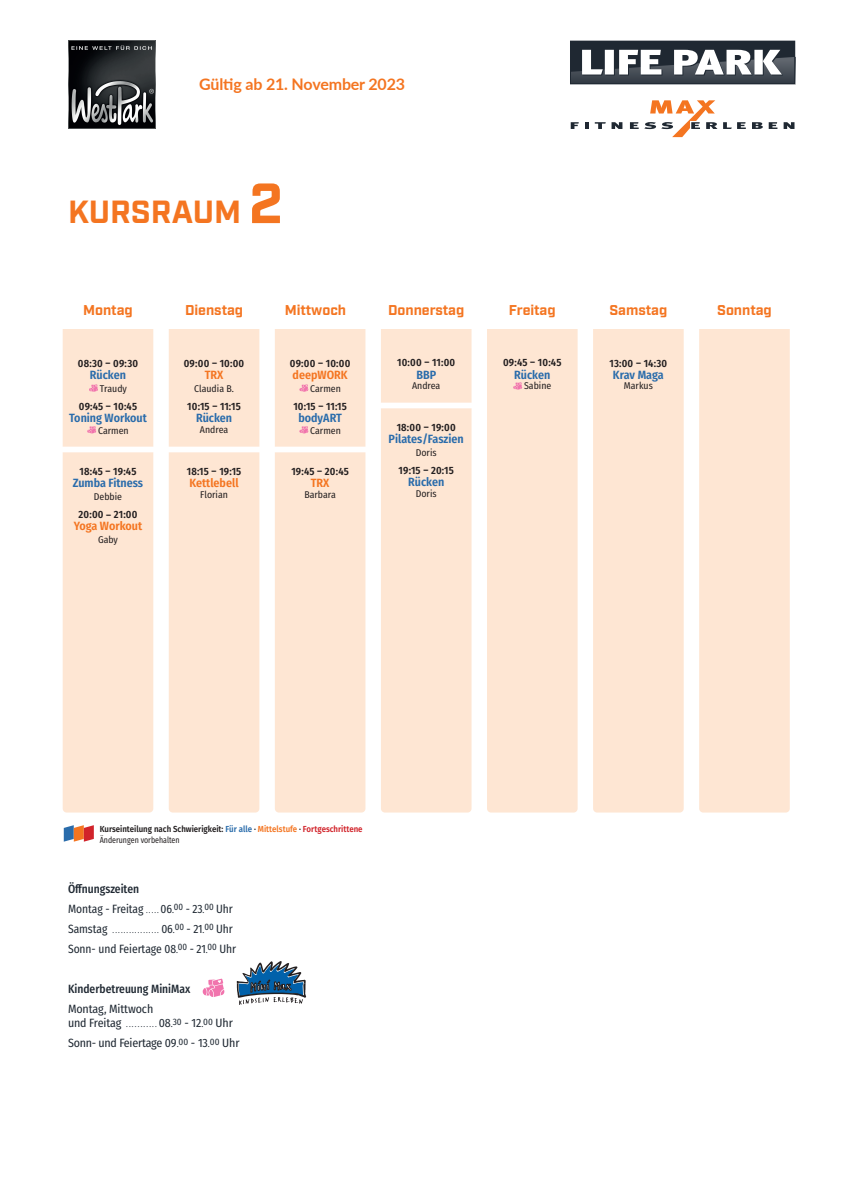
<style>
.page{position:relative;width:842px;height:1191px;background:#fff}
.page>*{position:absolute;margin:0;border:0;box-sizing:border-box;transform-origin:0 0}
.t1{font:700 32px "Industry";color:#f47521}
.t2{font:700 16px "Lato";letter-spacing:-.01em;color:#f47521}
.t3{font:700 14.2px "Industry";color:#f47521}
.t4{font:12px "Fira Sans Condensed";letter-spacing:-.01em;color:#1f2832}
.t5{font:12px "Fira Sans Condensed";letter-spacing:-.01em;color:#1f2832;scale:.96 1}
.t6{font:500 12px "Fira Sans Condensed";color:#1f2832;scale:.96 1}
.t7{font:600 11.9px "Fira Sans Condensed";color:#2a6cab}
.t8{font:600 11.9px "Fira Sans Condensed";color:#f47521}
.t9{font:600 10.5px "Fira Sans Condensed";letter-spacing:.02em;color:#231f20}
.t10{font:9.8px "Fira Sans Condensed";color:#231f20}
.t11{font:600 8.8px "Fira Sans";color:#231f20;scale:.9 1}
.t12{font:8.8px "Fira Sans Condensed";color:#231f20;scale:.9 1}
.t13{font:8px "Fira Sans Condensed";color:#1f2832;scale:.96 1}
.s1{font-size:56.6px}
.s2{color:#2a6cab}
.s3{color:#f47521}
.s4{color:#d1232a}
.s5{font-size:8px}
.s6{font-size:9.3px}
.s7{font-size:12px}
</style>
<div class="page">
<div style="left:570px;top:41px;width:225px;height:43px;background:#1f2832"></div>
<svg style="left:571px;top:50px;width:224px;height:33px"></svg>
<svg style="left:585px;top:122px;width:4px;height:7px"></svg>
<svg style="left:595px;top:122px;width:27px;height:7px"></svg>
<svg style="left:630px;top:100px;width:87px;height:37px"></svg>
<svg style="left:723px;top:122px;width:23px;height:7px"></svg>
<svg style="left:752px;top:122px;width:11px;height:7px"></svg>
<svg style="left:769px;top:122px;width:8px;height:7px"></svg>
<svg style="left:784px;top:122px;width:10px;height:7px"></svg>
<svg style="left:571px;top:122px;width:8px;height:7px"></svg>
<img style="left:68px;top:40px;width:88px;height:88px">
<div style="left:169px;top:329px;width:90px;height:483px;background:#fee6d3"></div>
<div style="left:381px;top:329px;width:90px;height:483px;background:#fee6d3"></div>
<div style="left:275px;top:329px;width:90px;height:483px;background:#fee6d3"></div>
<svg style="left:299px;top:384px;width:9px;height:8px"></svg>
<div style="left:63px;top:329px;width:90px;height:483px;background:#fee6d3"></div>
<svg style="left:89px;top:384px;width:9px;height:8px"></svg>
<div style="left:487px;top:329px;width:91px;height:483px;background:#fee6d3"></div>
<svg style="left:513px;top:382px;width:9px;height:8px"></svg>
<div style="left:593px;top:329px;width:91px;height:483px;background:#fee6d3"></div>
<div style="left:699px;top:329px;width:91px;height:483px;background:#fee6d3"></div>
<svg style="left:62px;top:400px;width:410px;height:55px"></svg>
<svg style="left:203px;top:978px;width:22px;height:19px"></svg>
<svg style="left:237px;top:961px;width:69px;height:44px"></svg>
<svg style="left:64px;top:825px;width:30px;height:17px"></svg>
<p class="t2" style="left:199px;top:73px;width:207px">Gültig ab 21. November 2023</p>
<p class="t1" style="left:68px;top:193px;width:216px">KURSRAUM <span class="s1">2</span></p>
<p class="t3" style="left:83px;top:302px;width:51px">Montag</p>
<p class="t3" style="left:185px;top:302px;width:60px">Dienstag</p>
<p class="t3" style="left:285px;top:302px;width:63px">Mittwoch</p>
<p class="t3" style="left:388px;top:302px;width:78px">Donnerstag</p>
<p class="t3" style="left:509px;top:302px;width:48px">Freitag</p>
<p class="t3" style="left:609px;top:302px;width:59px">Samstag</p>
<p class="t3" style="left:717px;top:302px;width:56px">Sonntag</p>
<p class="t9" style="left:78px;top:354px;width:62px">08:30 – 09:30</p>
<p class="t7" style="left:90px;top:365px;width:38px">Rücken</p>
<p class="t10" style="left:100px;top:381px;width:28px">Traudy</p>
<p class="t9" style="left:79px;top:397px;width:60px">09:45 – 10:45</p>
<p class="t7" style="left:69px;top:408px;width:79px">Toning Workout</p>
<p class="t10" style="left:98px;top:423px;width:32px">Carmen</p>
<p class="t9" style="left:80px;top:462px;width:58px">18:45 – 19:45</p>
<p class="t7" style="left:73px;top:473px;width:72px">Zumba Fitness</p>
<p class="t10" style="left:94px;top:489px;width:30px">Debbie</p>
<p class="t9" style="left:79px;top:506px;width:60px">20:00 – 21:00</p>
<p class="t8" style="left:74px;top:516px;width:70px">Yoga Workout</p>
<p class="t10" style="left:98px;top:532px;width:21px">Gaby</p>
<p class="t9" style="left:184px;top:354px;width:62px">09:00 – 10:00</p>
<p class="t8" style="left:205px;top:365px;width:20px">TRX</p>
<p class="t10" style="left:194px;top:381px;width:41px">Claudia B.</p>
<p class="t9" style="left:187px;top:397px;width:55px">10:15 – 11:15</p>
<p class="t7" style="left:196px;top:408px;width:38px">Rücken</p>
<p class="t10" style="left:200px;top:422px;width:30px">Andrea</p>
<p class="t9" style="left:187px;top:462px;width:56px">18:15 – 19:15</p>
<p class="t8" style="left:189px;top:473px;width:51px">Kettlebell</p>
<p class="t10" style="left:200px;top:487px;width:29px">Florian</p>
<p class="t9" style="left:290px;top:354px;width:62px">09:00 – 10:00</p>
<p class="t8" style="left:293px;top:365px;width:57px">deepWORK</p>
<p class="t10" style="left:310px;top:381px;width:32px">Carmen</p>
<p class="t9" style="left:293px;top:398px;width:55px">10:15 – 11:15</p>
<p class="t7" style="left:298px;top:408px;width:45px">bodyART</p>
<p class="t10" style="left:310px;top:423px;width:32px">Carmen</p>
<p class="t9" style="left:291px;top:462px;width:59px">19:45 – 20:45</p>
<p class="t8" style="left:311px;top:473px;width:20px">TRX</p>
<p class="t10" style="left:304px;top:487px;width:33px">Barbara</p>
<p class="t9" style="left:397px;top:354px;width:60px">10:00 – 11:00</p>
<p class="t7" style="left:416px;top:365px;width:21px">BBP</p>
<p class="t10" style="left:412px;top:378px;width:30px">Andrea</p>
<p class="t9" style="left:397px;top:418px;width:61px">18:00 – 19:00</p>
<p class="t7" style="left:389px;top:429px;width:77px">Pilates/Faszien</p>
<p class="t10" style="left:416px;top:445px;width:22px">Doris</p>
<p class="t9" style="left:399px;top:462px;width:57px">19:15 – 20:15</p>
<p class="t7" style="left:408px;top:472px;width:38px">Rücken</p>
<p class="t10" style="left:416px;top:486px;width:22px">Doris</p>
<p class="t9" style="left:503px;top:354px;width:60px">09:45 – 10:45</p>
<p class="t7" style="left:514px;top:365px;width:38px">Rücken</p>
<p class="t10" style="left:524px;top:378px;width:29px">Sabine</p>
<p class="t9" style="left:609px;top:354px;width:59px">13:00 – 14:30</p>
<p class="t7" style="left:613px;top:365px;width:52px">Krav Maga</p>
<p class="t10" style="left:624px;top:378px;width:30px">Markus</p>
<p class="t11" style="left:100px;top:822px;width:294px">Kurseinteilung nach Schwierigkeit: <span class="s2">Für alle</span> · <span class="s3">Mittelstufe</span> · <span class="s4">Fortgeschrittene</span></p>
<p class="t12" style="left:100px;top:833px;width:90px">Änderungen vorbehalten</p>
<p class="t6" style="left:68px;top:879px;width:76px">Öffnungszeiten</p>
<p class="t5" style="left:68px;top:899px;width:173px">Montag - Freitag <span class="s5">. . . . .</span> 06<span class="s6">.</span><sup>00</sup> - 23<span class="s6">.</span><sup>00</sup> Uhr</p>
<p class="t13" style="left:68px;top:924px;width:173px"><span class="s7">Samstag</span> ................. <span class="s7">06</span><span class="s6">.</span><sup>00</sup> <span class="s7">- 21</span><span class="s6">.</span><sup>00</sup> <span class="s7">Uhr</span></p>
<p class="t5" style="left:68px;top:939px;width:177px">Sonn- und Feiertage 08<span class="s6">.</span><sup>00</sup> - 21<span class="s6">.</span><sup>00</sup> Uhr</p>
<p class="t6" style="left:68px;top:979px;width:129px">Kinderbetreuung MiniMax</p>
<p class="t4" style="left:68px;top:999px;width:87px">Montag, Mittwoch</p>
<p class="t4" style="left:68px;top:1014px;width:166px">und Freitag <span class="s5">. . . . . . . . . . .</span> 08<span class="s6">.</span><sup>30</sup> - 12<span class="s6">.</span><sup>00</sup> Uhr</p>
<p class="t4" style="left:68px;top:1034px;width:173px">Sonn- und Feiertage 09<span class="s6">.</span><sup>00</sup> - 13<span class="s6">.</span><sup>00</sup> Uhr</p>
</div>
